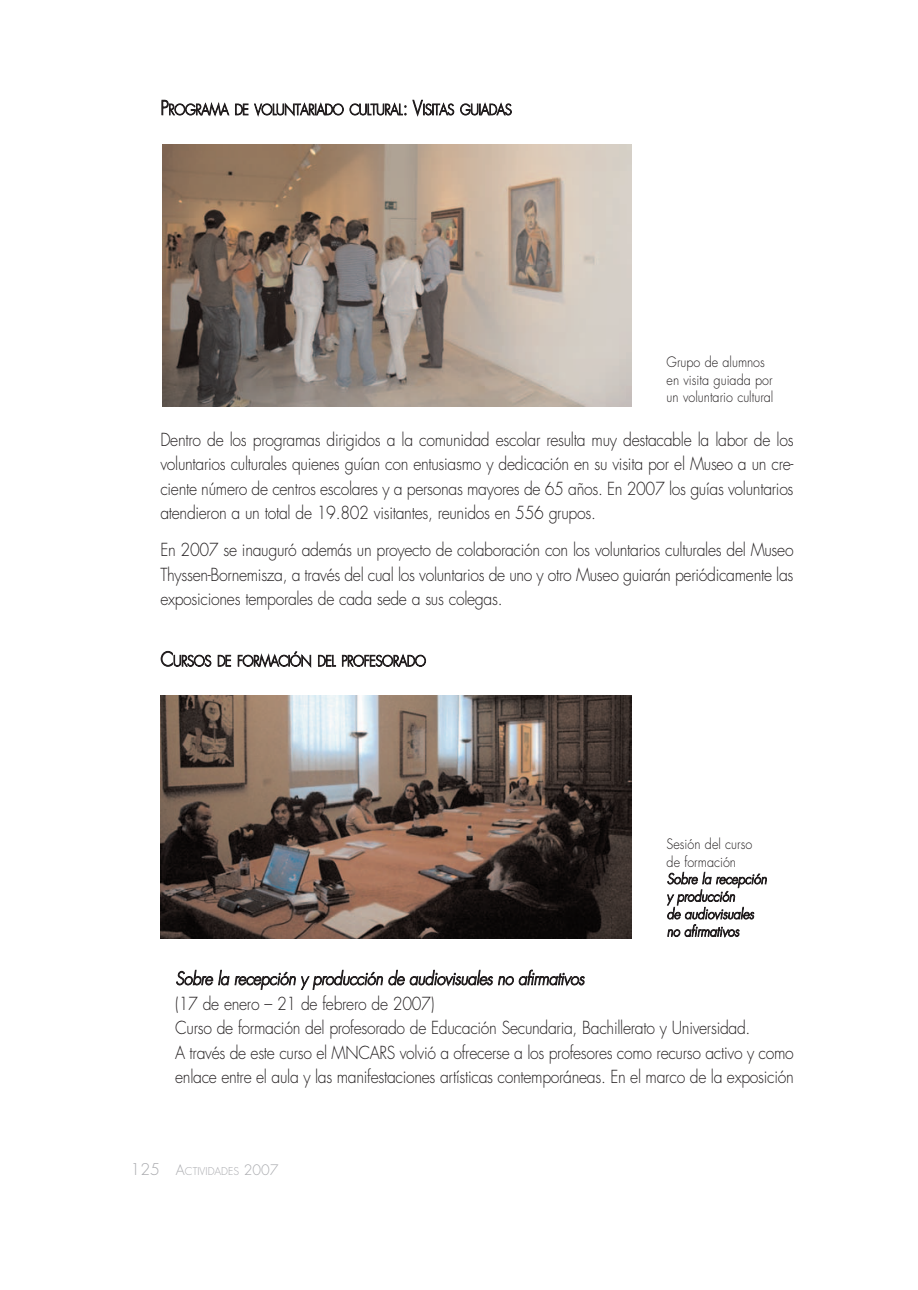
<style>
.page{position:relative;width:918px;height:1290px;background:#fff}
.page>*{position:absolute;margin:0;border:0;box-sizing:border-box;transform-origin:0 0}
.t1{font:300 17.5px/24.5px "Futura";letter-spacing:-.02em;color:#231f20;text-align:justify;scale:.9 1}
.t2{font:italic 300 17.5px "Futura";letter-spacing:-.02em;color:#231f20;scale:.9 1}
.t3{font:300 14.35px "Futura";letter-spacing:-.03em;color:#231f20;scale:.9 1}
.t4{font:300 14px/17.5px "Futura";color:#231f20;scale:.9 1}
.t5{font:italic 300 14px/17.5px "Futura";color:#231f20;scale:.9 1}
.t6{font:300 10.5px "Futura";color:#a8a9ad}
.s1{font-size:19.25px}
.s2{font-size:15.75px}
.s3{font-size:14px}
</style>
<div class="page">
<img style="left:162px;top:145px;width:469px;height:261px">
<img style="left:161px;top:695px;width:470px;height:243px">
<p class="t3" style="left:161px;top:103px;width:392px"><span class="s1">P</span>ROGRAMA DE VOLUNTARIADO CULTURAL<span class="s1">: V</span>ISITAS GUIADAS</p>
<p class="t4" style="left:666px;top:354px;width:120px">Grupo de alumnos en visita guiada por un voluntario cultural</p>
<p class="t1" style="left:160px;top:429px;width:705px">Dentro de los programas dirigidos a la comunidad escolar resulta muy destacable la labor de los voluntarios culturales quienes guían con entusiasmo y dedicación en su visita por el Museo a un cre&shy;ciente número de centros escolares y a personas mayores de 65 años. En 2007 los guías voluntarios atendieron a un total de 19.802 visitantes, reunidos en 556 grupos.</p>
<p class="t1" style="left:160px;top:539px;width:705px">En 2007 se inauguró además un proyecto de colaboración con los voluntarios culturales del Museo Thyssen-Bornemisza, a través del cual los voluntarios de uno y otro Museo guiarán periódicamente las exposiciones temporales de cada sede a sus colegas.</p>
<p class="t3" style="left:161px;top:654px;width:296px"><span class="s1">C</span>URSOS DE FORMACIÓN DEL PROFESORADO</p>
<p class="t4" style="left:666px;top:836px;width:97px">Sesión del curso de formación</p>
<p class="t5" style="left:667px;top:871px;width:113px">Sobre la recepción y producción<br>de audiovisuales no afirmativos</p>
<p class="t2" style="left:175px;top:970px;width:456px">Sobre la recepción y producción de audiovisuales no afirmativos</p>
<p class="t1" style="left:175px;top:992px;width:689px;text-align:left">(17 de enero – 21 de febrero de 2007)<br>Curso de formación del profesorado de Educación Secundaria, Bachillerato y Universidad.<br>A través de este curso el MNCARS volvió a ofrecerse a los profesores como recurso activo y como enlace entre el aula y las manifestaciones artísticas contemporáneas. En el marco de la exposición</p>
<p class="t6" style="left:131px;top:1166px;width:150px"><span class="s2">125</span> <span class="s3">A</span>CTIVIDADES <span class="s3">2007</span></p>
</div>
